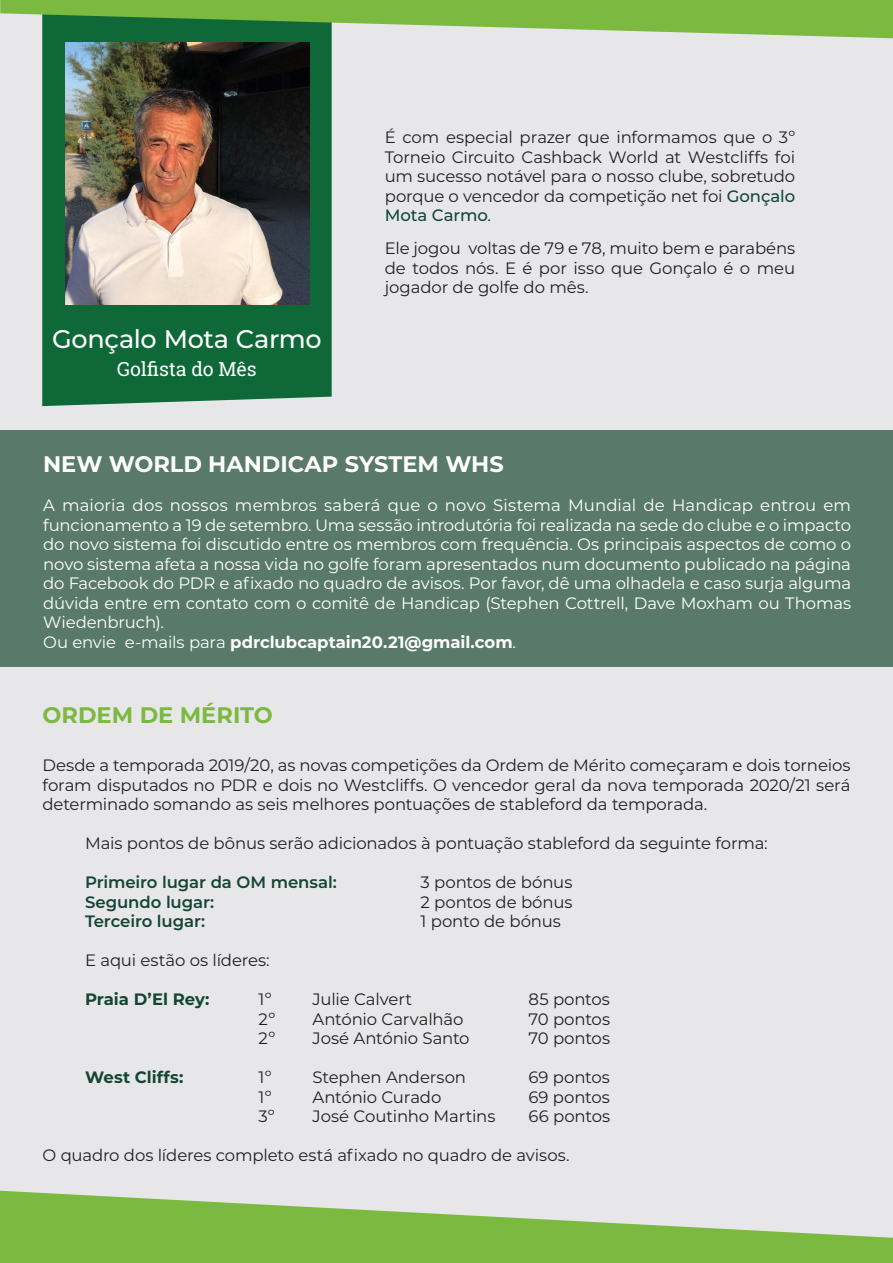
<style>
.page{position:relative;width:893px;height:1263px;background:#e7e7e9}
.page>*{position:absolute;margin:0;border:0;box-sizing:border-box;transform-origin:0 0}
.Slogan{font:500 25.5px "Montserrat";letter-spacing:-.01em;color:#fff}
.MainText{font:700 22.5px "Montserrat";color:#fff}
.Head1{font:700 22.5px "Montserrat";color:#7cb941}
.Slogan-2{font:19.5px "Roboto Slab";letter-spacing:-.01em;color:#fff}
.MainText-2{font:16.5px/19.5px "Montserrat";letter-spacing:-.005em;color:#231f20;text-align:justify}
.MainText-3{font:16.5px/19.5px "Montserrat";letter-spacing:-.01em;color:#fff;text-align:justify}
.MainText-4{font:600 16.5px "Montserrat";letter-spacing:-.005em;color:#144634}
.MainText-5{font:700 16.5px "Montserrat";letter-spacing:-.005em;color:#fff}
.MainText-6{font:700 16.5px "Montserrat";letter-spacing:-.005em;color:#144634}
.s1{font-weight:500;color:#144634}
.s2{font-weight:400}
</style>
<div class="page">
<div style="left:0;top:430px;width:893px;height:236px;background:#59796b"></div>
<div style="left:42px;top:38px;width:290px;height:368px;background:#0f6838"></div>
<img style="left:65px;top:43px;width:244px;height:261px">
<svg style="left:0;top:0;width:893px;height:38px;background:#7ab259"></svg>
<svg style="left:0;top:1191px;width:893px;height:72px;fill:#7cb941"></svg>
<p class="Slogan" style="left:52px;top:321px;width:271px">Gonçalo Mota Carmo</p>
<p class="Slogan-2" style="left:117px;top:356px;width:141px">Golfista do Mês</p>
<p class="MainText-2" style="left:385px;top:127px;width:412px">É com especial prazer que informamos que o 3º Torneio Circuito Cashback World at Westcliffs foi um sucesso notável para o nosso clube, sobretudo porque o vencedor da competição net foi <span class="s1">Gonçalo Mota Carmo</span>.</p>
<p class="MainText-2" style="left:385px;top:238px;width:412px">Ele jogou voltas de 79 e 78, muito bem e parabéns de todos nós. E é por isso que Gonçalo é o meu jogador de golfe do mês.</p>
<p class="MainText" style="left:43px;top:448px;width:462px">NEW WORLD HANDICAP SYSTEM WHS</p>
<p class="MainText-3" style="left:43px;top:495px;width:809px">A maioria dos nossos membros saberá que o novo Sistema Mundial de Handicap entrou em funcionamento a 19 de setembro. Uma sessão introdutória foi realizada na sede do clube e o impacto do novo sistema foi discutido entre os membros com frequência. Os principais aspectos de como o novo sistema afeta a nossa vida no golfe foram apresentados num documento publicado na página do Facebook do PDR e afixado no quadro de avisos. Por favor, dê uma olhadela e caso surja alguma dúvida entre em contato com o comitê de Handicap (Stephen Cottrell, Dave Moxham ou Thomas Wiedenbruch).</p>
<p class="MainText-5" style="left:43px;top:630px;width:474px"><span class="s2">Ou envie e-mails para</span> pdrclubcaptain20.21@gmail.com<span class="s2">.</span></p>
<p class="Head1" style="left:43px;top:698px;width:232px">ORDEM DE MÉRITO</p>
<p class="MainText-2" style="left:43px;top:755px;width:809px">Desde a temporada 2019/20, as novas competições da Ordem de Mérito começaram e dois torneios foram disputados no PDR e dois no Westcliffs. O vencedor geral da nova temporada 2020/21 será determinado somando as seis melhores pontuações de stableford da temporada.</p>
<p class="MainText-2" style="left:85px;top:833px;width:684px">Mais pontos de bônus serão adicionados à pontuação stableford da seguinte forma:</p>
<p class="MainText-4" style="left:85px;top:871px;width:253px">Primeiro lugar da OM mensal:</p>
<p class="MainText-2" style="left:421px;top:872px;width:153px">3 pontos de bónus</p>
<p class="MainText-4" style="left:85px;top:890px;width:131px">Segundo lugar:</p>
<p class="MainText-2" style="left:421px;top:892px;width:153px">2 pontos de bónus</p>
<p class="MainText-4" style="left:85px;top:910px;width:122px">Terceiro lugar:</p>
<p class="MainText-2" style="left:421px;top:911px;width:142px">1 ponto de bónus</p>
<p class="MainText-2" style="left:85px;top:950px;width:186px">E aqui estão os líderes:</p>
<p class="MainText-6" style="left:85px;top:987px;width:126px">Praia D’El Rey:</p>
<p class="MainText-2" style="left:259px;top:989px;width:15px">1º</p>
<p class="MainText-2" style="left:313px;top:989px;width:101px">Julie Calvert</p>
<p class="MainText-2" style="left:529px;top:989px;width:83px">85 pontos</p>
<p class="MainText-2" style="left:259px;top:1009px;width:18px">2º</p>
<p class="MainText-2" style="left:313px;top:1009px;width:152px">António Carvalhão</p>
<p class="MainText-2" style="left:529px;top:1009px;width:83px">70 pontos</p>
<p class="MainText-2" style="left:259px;top:1028px;width:18px">2º</p>
<p class="MainText-2" style="left:313px;top:1028px;width:159px">José António Santo</p>
<p class="MainText-2" style="left:529px;top:1028px;width:83px">70 pontos</p>
<p class="MainText-6" style="left:85px;top:1065px;width:100px">West Cliffs:</p>
<p class="MainText-2" style="left:259px;top:1067px;width:15px">1º</p>
<p class="MainText-2" style="left:313px;top:1067px;width:155px">Stephen Anderson</p>
<p class="MainText-2" style="left:529px;top:1067px;width:83px">69 pontos</p>
<p class="MainText-2" style="left:259px;top:1087px;width:15px">1º</p>
<p class="MainText-2" style="left:313px;top:1087px;width:130px">António Curado</p>
<p class="MainText-2" style="left:529px;top:1087px;width:83px">69 pontos</p>
<p class="MainText-2" style="left:259px;top:1106px;width:18px">3º</p>
<p class="MainText-2" style="left:313px;top:1106px;width:184px">José Coutinho Martins</p>
<p class="MainText-2" style="left:529px;top:1106px;width:83px">66 pontos</p>
<p class="MainText-2" style="left:43px;top:1145px;width:529px">O quadro dos líderes completo está afixado no quadro de avisos.</p>
</div>
